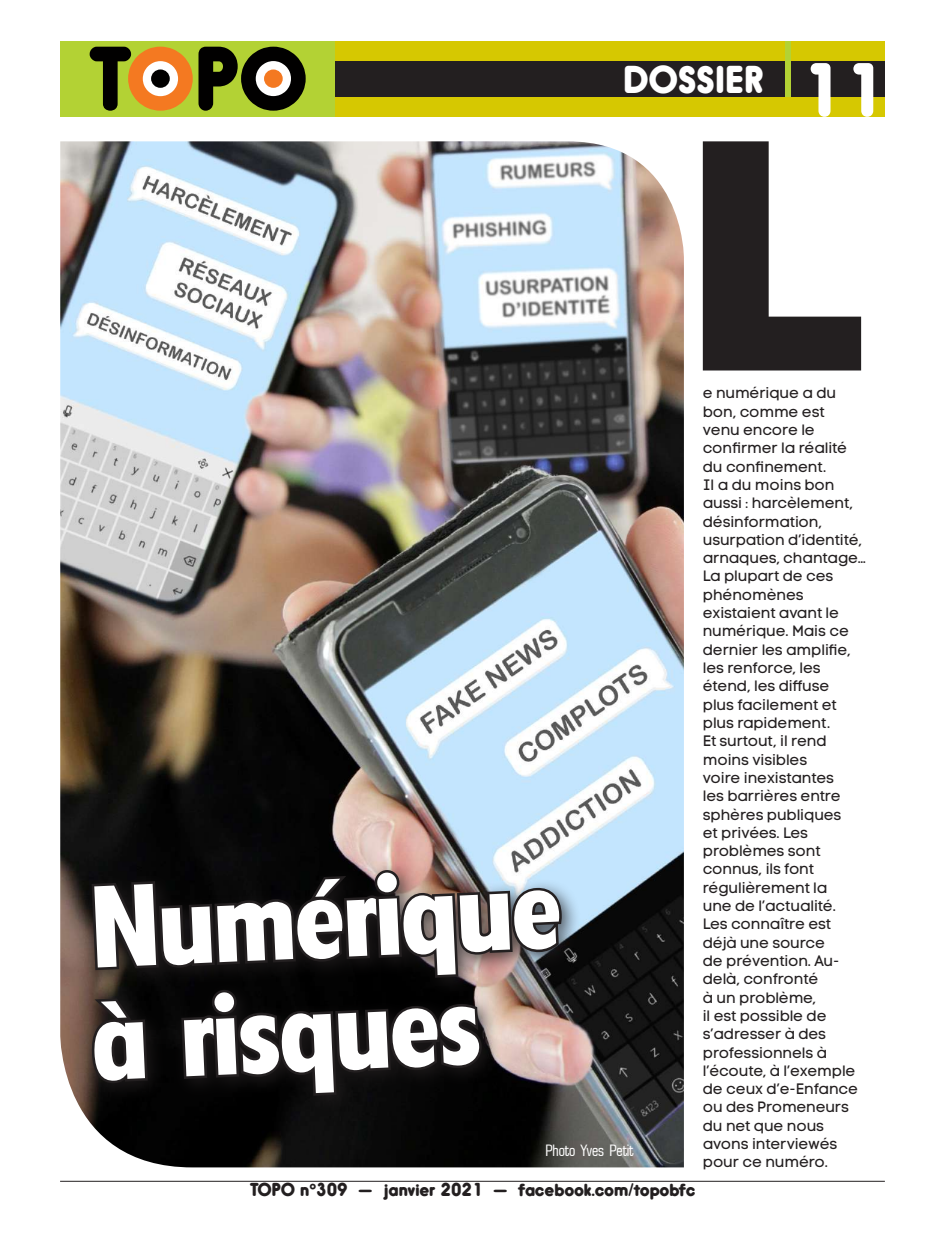
<style>
.page{position:relative;width:945px;height:1241px;background:#fff}
.page>*{position:absolute;margin:0;border:0;box-sizing:border-box;transform-origin:0 0}
.t1{font:112.5px/111.8px "Florida Serial Xbold";color:#fff}
.t2{font:71.25px "Hiruko Black Alternate";color:#fff}
.t3{font:36.25px "Hiruko Black Alternate";letter-spacing:.01em;color:#fff}
.t4{font:17.5px "Hiruko Black Alternate";letter-spacing:-.005em;color:#231f20}
.t5{font:16.25px "Eurasia Cd";color:#fff}
.t6{font:15px/18.2px "Code Pro LC";letter-spacing:-.01em;color:#231f20}
</style>
<div class="page">
<img style="left:60px;top:141px;width:624px;height:1026px">
<div style="left:82px;top:860px;width:500px;height:255px;background:#231f20;opacity:.75"></div>
<svg style="left:88px;top:866px;width:476px;height:232px"></svg>
<svg style="left:703px;top:141px;width:158px;height:229px"></svg>
<div style="left:334px;top:59px;width:551px;height:40px;background:#231f20"></div>
<div style="left:335px;top:41px;width:550px;height:19px;background:#d6c801"></div>
<div style="left:786px;top:41px;width:5px;height:56px;background:#b3d234"></div>
<div style="left:335px;top:97px;width:550px;height:19px;background:#d6c801"></div>
<div style="left:60px;top:41px;width:275px;height:75px;background:#b3d234"></div>
<svg style="left:90px;top:47px;width:216px;height:64px"></svg>
<div style="left:151px;top:69px;width:19px;height:19px;background:#010000;border-radius:50%"></div>
<hr style="left:60px;top:1180px;width:825px;height:1px;background:#231f20">
<h3 class="t3" style="left:623px;top:57px;width:142px">DOSSIER</h3>
<h2 class="t2" style="left:799px;top:46px;width:87px">11</h2>
<h1 class="t1" style="left:82px;top:864px;width:478px;rotate:-3deg">Numérique à risques</h1>
<p class="t5" style="left:545px;top:1141px;width:89px">Photo Yves Petit</p>
<p class="t4" style="left:250px;top:1178px;width:447px">TOPO n°309 – janvier 2021 – facebook.com/topobfc</p>
<p class="t6" style="left:703px;top:384px;width:164px">e numérique a du bon, comme est<br>venu encore le confirmer la réalité du confinement.<br>Il a du moins bon aussi : harcèlement, désinformation, usurpation d’identité, arnaques, chantage…<br>La plupart de ces phénomènes existaient avant le numérique. Mais ce dernier les amplifie, les renforce, les étend, les diffuse<br>plus facilement et plus rapidement.<br>Et surtout, il rend moins visibles<br>voire inexistantes<br>les barrières entre sphères publiques<br>et privées. Les problèmes sont connus, ils font régulièrement la<br>une de l’actualité.<br>Les connaître est déjà une source<br>de prévention. Au&shy;delà, confronté<br>à un problème,<br>il est possible de s’adresser à des professionnels à l’écoute, à l’exemple de ceux d’e-Enfance ou des Promeneurs du net que nous avons interviewés pour ce numéro.</p>
</div>
